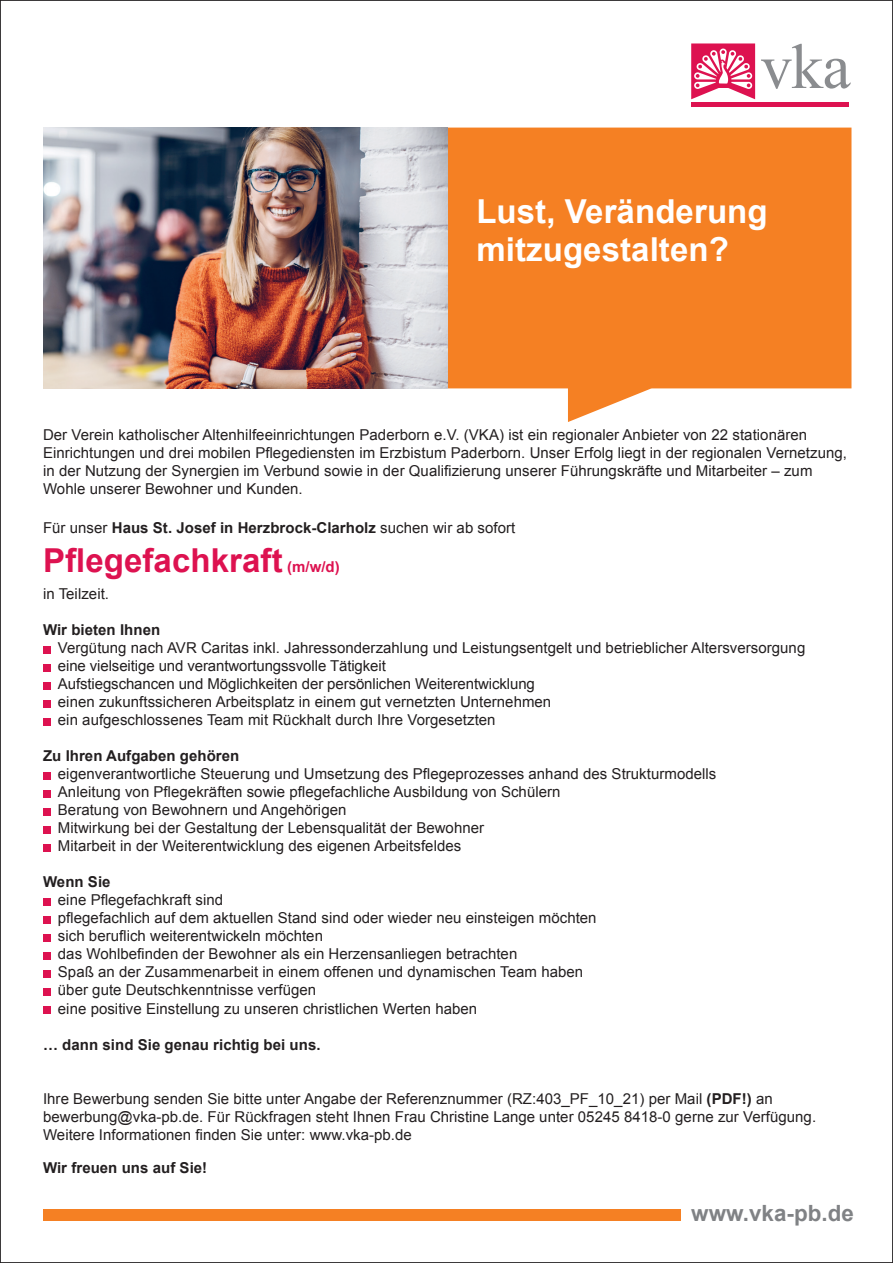
<style>
.page{position:relative;width:893px;height:1263px;background:#fff}
.page>*{position:absolute;margin:0;border:0;box-sizing:border-box;transform-origin:0 0}
.t1{font:700 33px/37.5px "Arial";letter-spacing:.005em;color:#fff}
.t2{font:700 33px "Arial";letter-spacing:.005em;color:#dd1250}
.t3{font:700 22.35px "Arial";letter-spacing:.005em;color:#808285}
.t4{font:15px/18px "Arial";letter-spacing:.005em;color:#231f20}
.t5{font:700 15px "Arial";letter-spacing:.005em;color:#231f20}
.s1{font-weight:400}
.s2{font-size:15px}
.s3{font-weight:700}
</style>
<div class="page">
<svg style="left:444px;top:127px;width:408px;height:295px;background:#f58d3a"></svg>
<svg style="left:761px;top:44px;width:90px;height:45px"></svg>
<hr style="left:691px;top:103px;width:158px;height:4px;background:#dd1250">
<svg style="left:691px;top:43px;width:64px;height:56px"></svg>
<div style="left:43px;top:646px;width:8px;height:7px;background:#dd1250"></div>
<div style="left:43px;top:664px;width:8px;height:7px;background:#dd1250"></div>
<div style="left:43px;top:682px;width:8px;height:7px;background:#dd1250"></div>
<div style="left:43px;top:700px;width:8px;height:7px;background:#dd1250"></div>
<div style="left:43px;top:718px;width:8px;height:7px;background:#dd1250"></div>
<div style="left:43px;top:772px;width:8px;height:7px;background:#dd1250"></div>
<div style="left:43px;top:790px;width:8px;height:7px;background:#dd1250"></div>
<div style="left:43px;top:808px;width:8px;height:7px;background:#dd1250"></div>
<div style="left:43px;top:826px;width:8px;height:7px;background:#dd1250"></div>
<div style="left:43px;top:844px;width:8px;height:7px;background:#dd1250"></div>
<div style="left:43px;top:898px;width:8px;height:7px;background:#dd1250"></div>
<div style="left:43px;top:916px;width:8px;height:7px;background:#dd1250"></div>
<div style="left:43px;top:934px;width:8px;height:7px;background:#dd1250"></div>
<div style="left:43px;top:952px;width:8px;height:7px;background:#dd1250"></div>
<div style="left:43px;top:970px;width:8px;height:7px;background:#dd1250"></div>
<div style="left:43px;top:988px;width:8px;height:7px;background:#dd1250"></div>
<div style="left:43px;top:1006px;width:8px;height:7px;background:#dd1250"></div>
<div style="left:43px;top:1209px;width:638px;height:12px;background:#f58023"></div>
<img style="left:43px;top:128px;width:404px;height:260px">
<h1 class="t1" style="left:476px;top:194px;width:293px">Lust, Veränderung mitzugestalten?</h1>
<p class="t4" style="left:43px;top:426px;width:805px">Der Verein katholischer Altenhilfeeinrichtungen Paderborn e.V. (VKA) ist ein regionaler Anbieter von 22 stationären Einrichtungen und drei mobilen Pflegediensten im Erzbistum Paderborn. Unser Erfolg liegt in der regionalen Vernetzung, in der Nutzung der Synergien im Verbund sowie in der Qualifizierung unserer Führungskräfte und Mitarbeiter – zum Wohle unserer Bewohner und Kunden.</p>
<p class="t5" style="left:43px;top:518px;width:474px"><span class="s1">Für unser</span> Haus St. Josef in Herzbrock-Clarholz <span class="s1">suchen wir ab sofort</span></p>
<h1 class="t2" style="left:43px;top:539px;width:298px">Pflegefachkraft <span class="s2">(m/w/d)</span></h1>
<p class="t4" style="left:43px;top:585px;width:68px">in Teilzeit.</p>
<p class="t5" style="left:43px;top:620px;width:119px">Wir bieten Ihnen</p>
<p class="t4" style="left:58px;top:639px;width:749px">Vergütung nach AVR Caritas inkl. Jahressonderzahlung und Leistungsentgelt und betrieblicher Altersversorgung eine vielseitige und verantwortungssvolle Tätigkeit<br>Aufstiegschancen und Möglichkeiten der persönlichen Weiterentwicklung<br>einen zukunftssicheren Arbeitsplatz in einem gut vernetzten Unternehmen<br>ein aufgeschlossenes Team mit Rückhalt durch Ihre Vorgesetzten</p>
<p class="t5" style="left:43px;top:746px;width:198px">Zu Ihren Aufgaben gehören</p>
<p class="t4" style="left:58px;top:765px;width:660px">eigenverantwortliche Steuerung und Umsetzung des Pflegeprozesses anhand des Strukturmodells Anleitung von Pflegekräften sowie pflegefachliche Ausbildung von Schülern<br>Beratung von Bewohnern und Angehörigen<br>Mitwirkung bei der Gestaltung der Lebensqualität der Bewohner<br>Mitarbeit in der Weiterentwicklung des eigenen Arbeitsfeldes</p>
<p class="t5" style="left:43px;top:872px;width:69px">Wenn Sie</p>
<p class="t4" style="left:58px;top:891px;width:540px">eine Pflegefachkraft sind<br>pflegefachlich auf dem aktuellen Stand sind oder wieder neu einsteigen möchten sich beruflich weiterentwickeln möchten<br>das Wohlbefinden der Bewohner als ein Herzensanliegen betrachten<br>Spaß an der Zusammenarbeit in einem offenen und dynamischen Team haben über gute Deutschkenntnisse verfügen<br>eine positive Einstellung zu unseren christlichen Werten haben</p>
<p class="t5" style="left:43px;top:1034px;width:279px">… dann sind Sie genau richtig bei uns.</p>
<p class="t4" style="left:43px;top:1089px;width:775px">Ihre Bewerbung senden Sie bitte unter Angabe der Referenznummer (RZ:403_PF_10_21) per Mail <span class="s3">(PDF!)</span> an bewerbung@vka-pb.de. Für Rückfragen steht Ihnen Frau Christine Lange unter 05245 8418-0 gerne zur Verfügung.<br>Weitere Informationen finden Sie unter: www.vka-pb.de</p>
<p class="t5" style="left:43px;top:1157px;width:166px">Wir freuen uns auf Sie!</p>
<h2 class="t3" style="left:691px;top:1198px;width:164px">www.vka-pb.de</h2>
</div>
